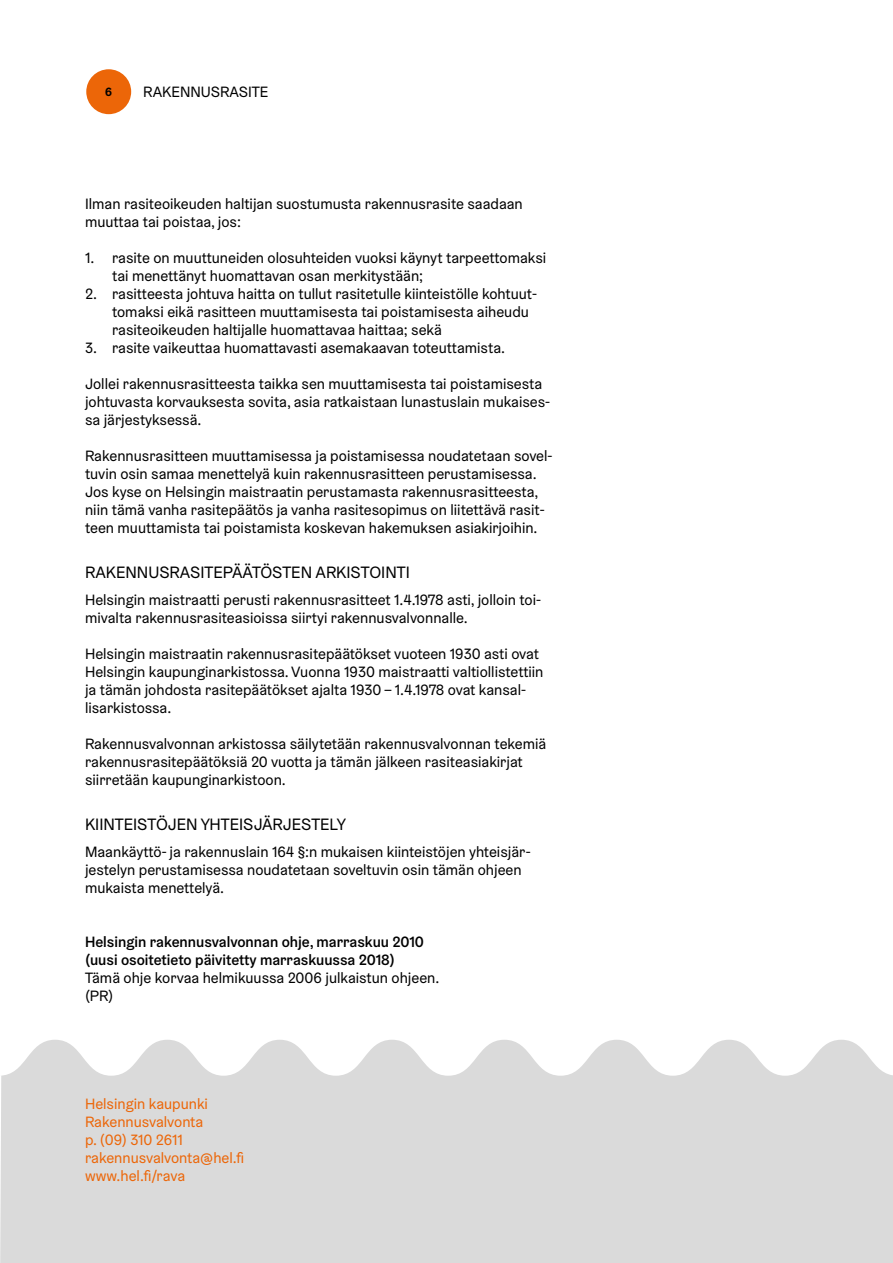
<style>
.page{position:relative;width:893px;height:1263px;background:#fff}
.page>*{position:absolute;margin:0;border:0;box-sizing:border-box;transform-origin:0 0}
.t1{font:16.5px "Helsinki Grotesk";color:#000}
.t2{font:15px/18px "Helsinki Grotesk";color:#000}
.t3{font:500 15px/18px "Helsinki Grotesk";color:#000}
.t4{font:15px/18px "Helsinki Grotesk";color:#ec6608}
.t5{font:700 12px "Helsinki Grotesk";color:#000}
</style>
<div class="page">
<svg style="left:0;top:1040px;width:893px;height:223px;background:#dcdcdc"></svg>
<div style="left:86px;top:69px;width:45px;height:45px;background:#ec6608;border-radius:50%"></div>
<p class="t5" style="left:105px;top:84px;width:8px">6</p>
<p class="t2" style="left:143px;top:83px;width:127px">RAKENNUSRASITE</p>
<p class="t2" style="left:85px;top:195px;width:439px">Ilman rasiteoikeuden haltijan suostumusta rakennusrasite saadaan muuttaa tai poistaa, jos:</p>
<p class="t2" style="left:112px;top:249px;width:436px;text-indent:-27px">1. rasite on muuttuneiden olosuhteiden vuoksi käynyt tarpeettomaksi tai menettänyt huomattavan osan merkitystään;</p>
<p class="t2" style="left:112px;top:285px;width:426px;text-indent:-27px">2. rasitteesta johtuva haitta on tullut rasitetulle kiinteistölle kohtuut&shy;tomaksi eikä rasitteen muuttamisesta tai poistamisesta aiheudu rasiteoikeuden haltijalle huomattavaa haittaa; sekä</p>
<p class="t2" style="left:85px;top:339px;width:422px">3. rasite vaikeuttaa huomattavasti asemakaavan toteuttamista.</p>
<p class="t2" style="left:85px;top:375px;width:467px">Jollei rakennusrasitteesta taikka sen muuttamisesta tai poistamisesta johtuvasta korvauksesta sovita, asia ratkaistaan lunastuslain mukaises&shy;sa järjestyksessä.</p>
<p class="t2" style="left:85px;top:447px;width:469px">Rakennusrasitteen muuttamisessa ja poistamisessa noudatetaan sovel&shy;tuvin osin samaa menettelyä kuin rakennusrasitteen perustamisessa.<br>Jos kyse on Helsingin maistraatin perustamasta rakennusrasitteesta, niin tämä vanha rasitepäätös ja vanha rasitesopimus on liitettävä rasit&shy;teen muuttamista tai poistamista koskevan hakemuksen asiakirjoihin.</p>
<p class="t1" style="left:85px;top:562px;width:326px">RAKENNUSRASITEPÄÄTÖSTEN ARKISTOINTI</p>
<p class="t2" style="left:85px;top:591px;width:458px">Helsingin maistraatti perusti rakennusrasitteet 1.4.1978 asti, jolloin toi&shy;mivalta rakennusrasiteasioissa siirtyi rakennusvalvonnalle.</p>
<p class="t2" style="left:85px;top:645px;width:460px">Helsingin maistraatin rakennusrasitepäätökset vuoteen 1930 asti ovat Helsingin kaupunginarkistossa. Vuonna 1930 maistraatti valtiollistettiin ja tämän johdosta rasitepäätökset ajalta 1930 – 1.4.1978 ovat kansal&shy;lisarkistossa.</p>
<p class="t2" style="left:85px;top:735px;width:463px">Rakennusvalvonnan arkistossa säilytetään rakennusvalvonnan tekemiä rakennusrasitepäätöksiä 20 vuotta ja tämän jälkeen rasiteasiakirjat siirretään kaupunginarkistoon.</p>
<p class="t1" style="left:85px;top:814px;width:262px">KIINTEISTÖJEN YHTEISJÄRJESTELY</p>
<p class="t2" style="left:85px;top:843px;width:447px">Maankäyttö- ja rakennuslain 164 §:n mukaisen kiinteistöjen yhteisjär&shy;jestelyn perustamisessa noudatetaan soveltuvin osin tämän ohjeen mukaista menettelyä.</p>
<p class="t3" style="left:85px;top:933px;width:341px">Helsingin rakennusvalvonnan ohje, marraskuu 2010 (uusi osoitetieto päivitetty marraskuussa 2018)</p>
<p class="t2" style="left:85px;top:969px;width:356px">Tämä ohje korvaa helmikuussa 2006 julkaistun ohjeen. (PR)</p>
<p class="t4" style="left:85px;top:1095px;width:161px">Helsingin kaupunki<br>Rakennusvalvonta<br>p. (09) 310 2611 rakennusvalvonta@hel.fi www.hel.fi/rava</p>
</div>
